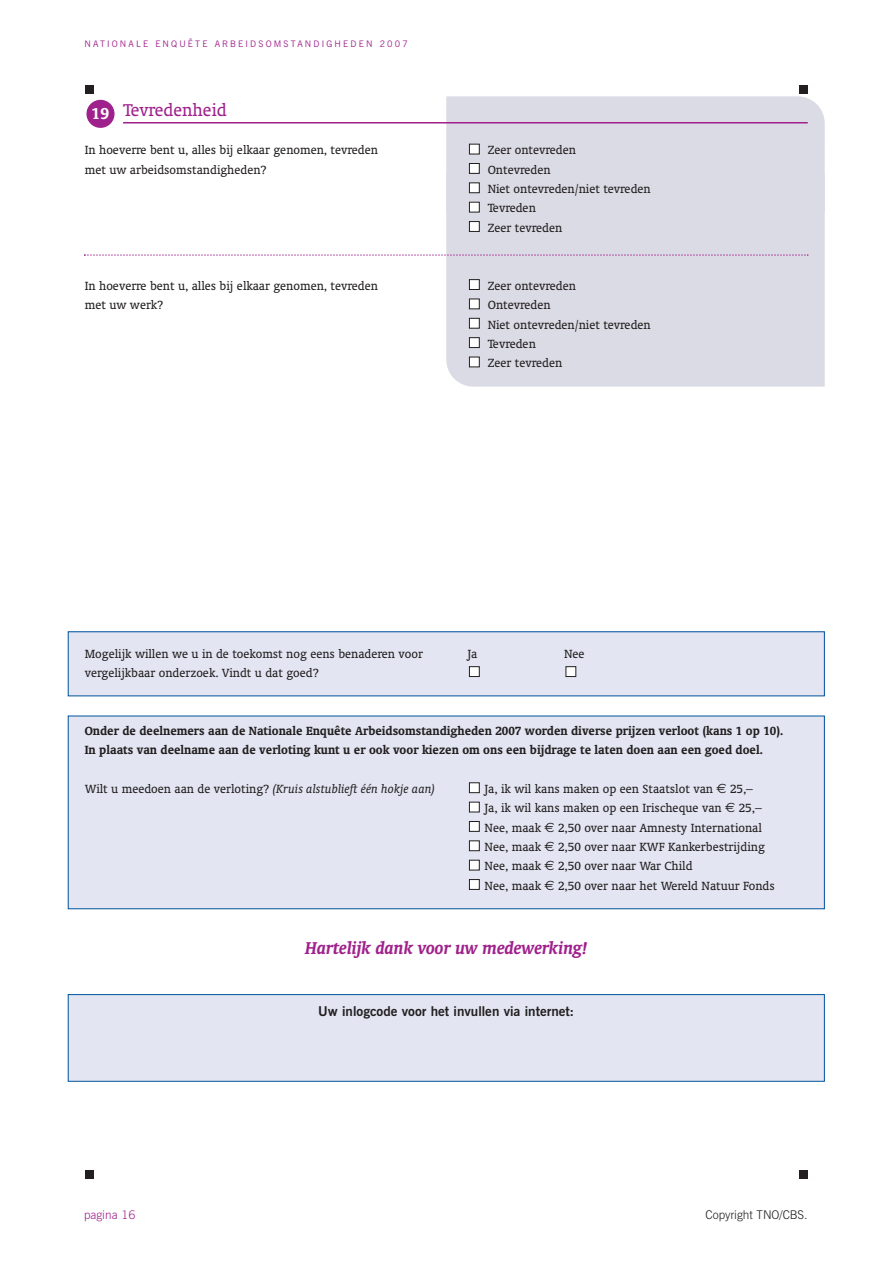
<style>
.page{position:relative;width:893px;height:1263px;background:#fff}
.page>*{position:absolute;margin:0;border:0;box-sizing:border-box;transform-origin:0 0}
.t1{font:italic 700 19.5px "Oranda BT";color:#9f218b}
.t2{font:19.5px "Oranda BT";color:#9f218b}
.t3{font:700 18px "Oranda BT";color:#fff}
.t4{font:13.5px/19.4px "Oranda BT";color:#231f20}
.t5{font:700 13.5px/19.4px "Oranda BT";color:#231f20}
.t6{font:italic 13.5px "Oranda BT";color:#231f20}
.t7{font:700 13.5px "News Gothic BT";color:#231f20}
.t8{font:300 12px "News Gothic BT";color:#231f20}
.t9{font:300 12px "News Gothic BT";color:#9f218b}
.t10{font:9px "News Gothic BT";letter-spacing:.24em;color:#9f218b}
.s1{font-style:normal}
.s2{font-family:"Euro Sans"}
.s3{color:#fff}
</style>
<div class="page">
<div style="left:68px;top:994px;width:756px;height:87px;background:#e3e6f2"></div>
<div style="left:68px;top:994px;width:757px;height:88px;border:1px solid #00539b"></div>
<div style="left:68px;top:716px;width:756px;height:193px;background:#e3e6f2"></div>
<div style="left:446px;top:96px;width:379px;height:78px;background:#dbdbe5"></div>
<div style="left:446px;top:174px;width:379px;height:213px;background:#dbdbe5"></div>
<div style="left:68px;top:632px;width:756px;height:64px;background:#e3e6f2"></div>
<div style="left:85px;top:86px;width:8px;height:8px;background:#231f20"></div>
<div style="left:799px;top:86px;width:9px;height:8px;background:#231f20"></div>
<div style="left:85px;top:1170px;width:8px;height:8px;background:#231f20"></div>
<div style="left:799px;top:1170px;width:9px;height:8px;background:#231f20"></div>
<hr style="left:123px;top:122px;width:685px;height:1px;background:#9f218b">
<div style="left:469px;top:879px;width:10px;height:10px;background:#fff"></div>
<div style="left:469px;top:879px;width:11px;height:11px;border:1px solid #231f20"></div>
<div style="left:469px;top:860px;width:10px;height:10px;background:#fff"></div>
<div style="left:469px;top:860px;width:11px;height:10px;border:1px solid #231f20"></div>
<div style="left:469px;top:841px;width:10px;height:10px;background:#fff"></div>
<div style="left:469px;top:840px;width:11px;height:11px;border:1px solid #231f20"></div>
<div style="left:469px;top:821px;width:10px;height:10px;background:#fff"></div>
<div style="left:469px;top:821px;width:11px;height:11px;border:1px solid #231f20"></div>
<div style="left:469px;top:802px;width:10px;height:10px;background:#fff"></div>
<div style="left:469px;top:802px;width:11px;height:10px;border:1px solid #231f20"></div>
<div style="left:469px;top:783px;width:10px;height:10px;background:#fff"></div>
<div style="left:469px;top:782px;width:11px;height:11px;border:1px solid #231f20"></div>
<div style="left:566px;top:667px;width:10px;height:9px;background:#fff"></div>
<div style="left:566px;top:666px;width:10px;height:11px;border:1px solid #231f20"></div>
<div style="left:469px;top:667px;width:10px;height:9px;background:#fff"></div>
<div style="left:469px;top:666px;width:11px;height:11px;border:1px solid #231f20"></div>
<div style="left:469px;top:357px;width:10px;height:10px;background:#fff"></div>
<div style="left:469px;top:357px;width:11px;height:10px;border:1px solid #231f20"></div>
<div style="left:469px;top:338px;width:10px;height:10px;background:#fff"></div>
<div style="left:469px;top:337px;width:11px;height:11px;border:1px solid #231f20"></div>
<div style="left:469px;top:318px;width:10px;height:10px;background:#fff"></div>
<div style="left:469px;top:318px;width:11px;height:11px;border:1px solid #231f20"></div>
<div style="left:469px;top:299px;width:10px;height:10px;background:#fff"></div>
<div style="left:469px;top:299px;width:11px;height:10px;border:1px solid #231f20"></div>
<div style="left:469px;top:280px;width:10px;height:9px;background:#fff"></div>
<div style="left:469px;top:279px;width:11px;height:11px;border:1px solid #231f20"></div>
<div style="left:469px;top:222px;width:10px;height:9px;background:#fff"></div>
<div style="left:469px;top:221px;width:11px;height:11px;border:1px solid #231f20"></div>
<div style="left:469px;top:202px;width:10px;height:10px;background:#fff"></div>
<div style="left:469px;top:202px;width:11px;height:10px;border:1px solid #231f20"></div>
<div style="left:469px;top:183px;width:10px;height:10px;background:#fff"></div>
<div style="left:469px;top:182px;width:11px;height:11px;border:1px solid #231f20"></div>
<div style="left:469px;top:163px;width:10px;height:10px;background:#fff"></div>
<div style="left:469px;top:163px;width:11px;height:11px;border:1px solid #231f20"></div>
<div style="left:469px;top:144px;width:10px;height:10px;background:#fff"></div>
<div style="left:469px;top:144px;width:11px;height:10px;border:1px solid #231f20"></div>
<div style="left:86px;top:100px;width:29px;height:28px;background:#9f218b;border-radius:50%"></div>
<svg style="left:84px;top:254px;width:724px;height:2px"></svg>
<p class="t10" style="left:84px;top:40px;width:325px">NATIONALE ENQUÊTE ARBEIDSOMSTANDIGHEDEN 2007</p>
<h1 class="t2" style="left:123px;top:102px;width:105px">Tevredenheid</h1>
<p class="t4" style="left:85px;top:142px;width:295px">In hoeverre bent u, alles bij elkaar genomen, tevreden</p>
<p class="t4" style="left:488px;top:142px;width:90px">Zeer ontevreden</p>
<p class="t4" style="left:85px;top:161px;width:183px">met uw arbeidsomstandigheden?</p>
<p class="t4" style="left:488px;top:161px;width:165px">Ontevreden<br>Niet ontevreden/niet tevreden<br>Tevreden<br>Zeer tevreden</p>
<h2 class="t3" style="left:92px;top:107px;width:19px">19</h2>
<p class="t4" style="left:85px;top:277px;width:295px">In hoeverre bent u, alles bij elkaar genomen, tevreden</p>
<p class="t4" style="left:488px;top:277px;width:90px">Zeer ontevreden</p>
<p class="t4" style="left:85px;top:296px;width:80px">met uw werk?</p>
<p class="t4" style="left:488px;top:296px;width:165px">Ontevreden<br>Niet ontevreden/niet tevreden<br>Tevreden<br>Zeer tevreden</p>
<p class="t4" style="left:85px;top:645px;width:340px">Mogelijk willen we u in de toekomst nog eens benaderen voor</p>
<p class="t4" style="left:468px;top:645px;width:11px">Ja</p>
<p class="t4" style="left:564px;top:645px;width:22px">Nee</p>
<p class="t4" style="left:85px;top:664px;width:236px">vergelijkbaar onderzoek. Vindt u dat goed?</p>
<p class="t5" style="left:85px;top:722px;width:700px">Onder de deelnemers aan de Nationale Enquête Arbeidsomstandigheden 2007 worden diverse prijzen verloot (kans 1 op 10).<br>In plaats van deelname aan de verloting kunt u er ook voor kiezen om ons een bijdrage te laten doen aan een goed doel.</p>
<p class="t6" style="left:85px;top:784px;width:352px"><span class="s1">Wilt u meedoen aan de verloting?</span> (Kruis alstublieft één hokje aan)</p>
<p class="t4" style="left:485px;top:780px;width:292px">Ja, ik wil kans maken op een Staatslot van <span class="s2">€</span> 25,–<br>Ja, ik wil kans maken op een Irischeque van <span class="s2">€</span> 25,– Nee, maak <span class="s2">€</span> 2,50 over naar Amnesty International Nee, maak <span class="s2">€</span> 2,50 over naar KWF Kankerbestrijding Nee, maak <span class="s2">€</span> 2,50 over naar War Child<br>Nee, maak <span class="s2">€</span> 2,50 over naar het Wereld Natuur Fonds</p>
<h1 class="t1" style="left:305px;top:941px;width:283px">Hartelijk dank voor uw medewerking!</h1>
<p class="t7" style="left:318px;top:1006px;width:258px">Uw inlogcode voor het invullen via internet:</p>
<p class="t9" style="left:84px;top:1210px;width:87px">pagina 16<span class="s3">pagina</span></p>
<p class="t8" style="left:705px;top:1210px;width:104px">Copyright TNO/CBS.</p>
</div>
